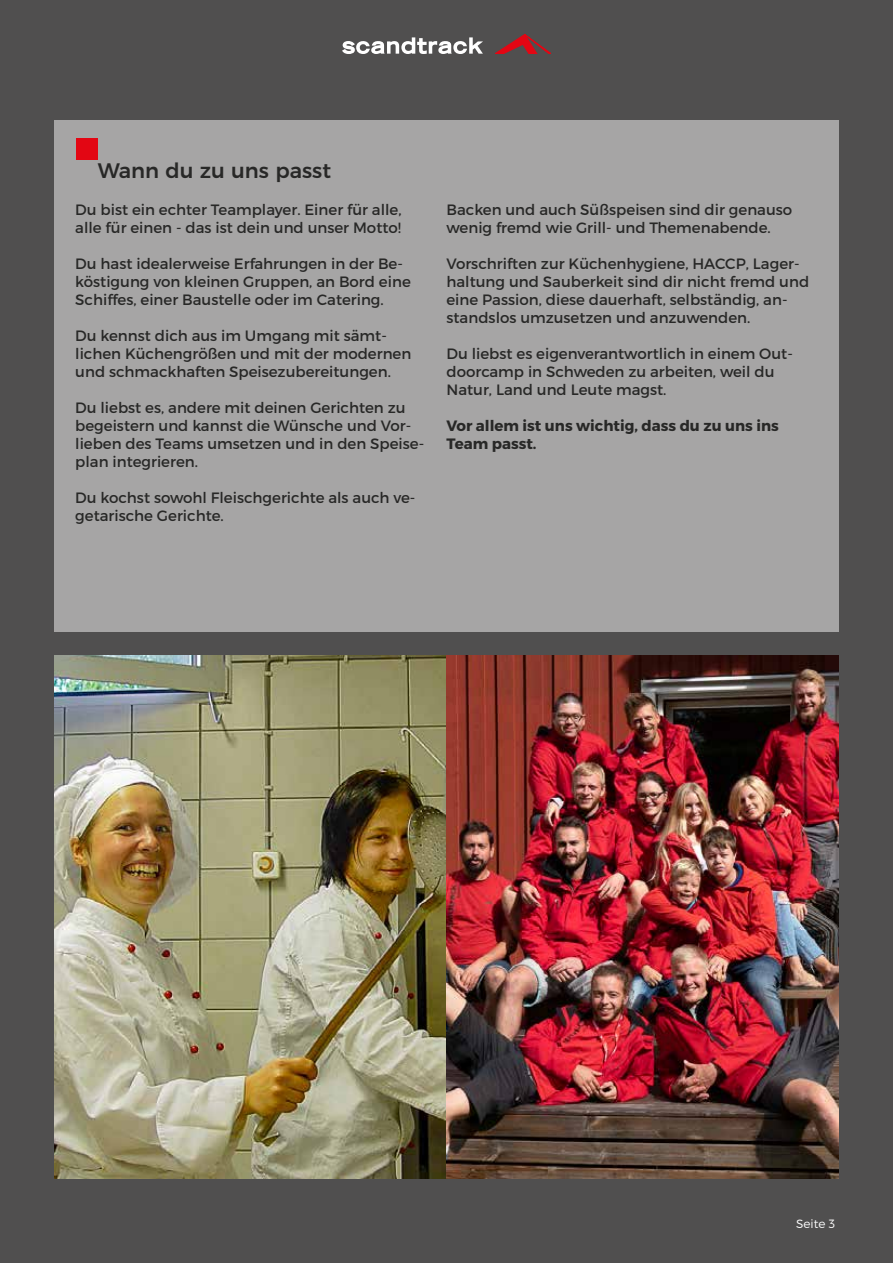
<style>
.page{position:relative;width:893px;height:1263px;background:#504f4f}
.page>*{position:absolute;margin:0;border:0;box-sizing:border-box;transform-origin:0 0}
.t1{font:500 21px "Montserrat";color:#282827}
.t2{font:15px/18px "Montserrat";color:#282827}
.t3{font:700 15px/18px "Montserrat";color:#282827}
.t4{font:300 12px "Montserrat";color:#fff}
</style>
<div class="page">
<img style="left:54px;top:656px;width:785px;height:523px">
<svg style="left:342px;top:37px;width:141px;height:17px"></svg>
<svg style="left:495px;top:34px;width:56px;height:20px"></svg>
<div style="left:54px;top:120px;width:785px;height:511px;background:#a6a5a5"></div>
<div style="left:76px;top:139px;width:22px;height:21px;background:#e30613"></div>
<h1 class="t1" style="left:98px;top:153px;width:235px">Wann du zu uns passt</h1>
<p class="t2" style="left:75px;top:200px;width:328px">Du bist ein echter Teamplayer. Einer für alle, alle für einen - das ist dein und unser Motto!</p>
<p class="t2" style="left:75px;top:254px;width:337px">Du hast idealerweise Erfahrungen in der Be&shy;köstigung von kleinen Gruppen, an Bord eine<br>Schiffes, einer Baustelle oder im Catering.</p>
<p class="t2" style="left:75px;top:326px;width:338px">Du kennst dich aus im Umgang mit sämt&shy;lichen Küchengrößen und mit der modernen und schmackhaften Speisezubereitungen.</p>
<p class="t2" style="left:75px;top:398px;width:350px">Du liebst es, andere mit deinen Gerichten zu begeistern und kannst die Wünsche und Vor&shy;lieben des Teams umsetzen und in den Speise&shy;plan integrieren.</p>
<p class="t2" style="left:75px;top:488px;width:342px">Du kochst sowohl Fleischgerichte als auch ve&shy;getarische Gerichte.</p>
<p class="t2" style="left:446px;top:200px;width:347px">Backen und auch Süßspeisen sind dir genauso wenig fremd wie Grill- und Themenabende.</p>
<p class="t2" style="left:446px;top:254px;width:364px">Vorschriften zur Küchenhygiene, HACCP, Lager&shy;haltung und Sauberkeit sind dir nicht fremd und eine Passion, diese dauerhaft, selbständig, an&shy;standslos umzusetzen und anzuwenden.</p>
<p class="t2" style="left:446px;top:344px;width:348px">Du liebst es eigenverantwortlich in einem Out&shy;doorcamp in Schweden zu arbeiten, weil du<br>Natur, Land und Leute magst.</p>
<p class="t3" style="left:446px;top:417px;width:334px">Vor allem ist uns wichtig, dass du zu uns ins<br>Team passt.</p>
<p class="t4" style="left:796px;top:1216px;width:40px">Seite 3</p>
</div>
